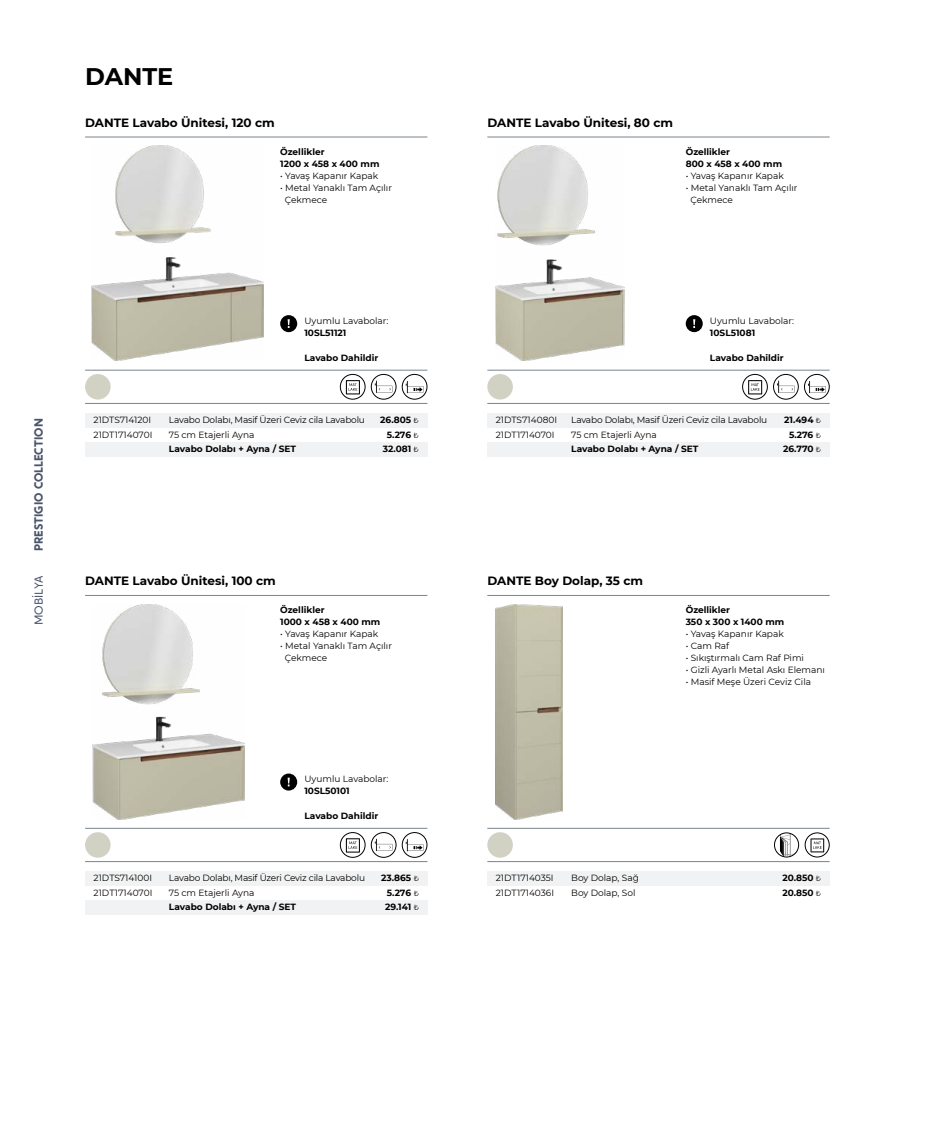
<style>
.page{position:relative;width:936px;height:1127px;background:#fff}
.page>*{position:absolute;margin:0;border:0;box-sizing:border-box;transform-origin:0 0}
.t1{font:700 24px "Montserrat";color:#000}
.t2{font:700 12px "Montserrat";color:#000}
.t3{font:700 12px "Crossten";color:#4b556b}
.t4{font:11.7px "Crossten";color:#4b556b}
.t5{font:9px/12px "Montserrat";color:#000}
.t6{font:700 9px/12px "Montserrat";color:#000}
.t7{font:9px "Montserrat";letter-spacing:-.02em;color:#000}
.s1{font-weight:400;font-size:7.5px}
</style>
<div class="page">
<hr style="left:85px;top:137px;width:342px;height:1px;background:#79848b">
<hr style="left:85px;top:595px;width:342px;height:1px;background:#79848b">
<hr style="left:85px;top:370px;width:342px;height:1px;background:#79848b">
<hr style="left:85px;top:403px;width:342px;height:1px;background:#79848b">
<hr style="left:487px;top:370px;width:342px;height:1px;background:#79848b">
<hr style="left:487px;top:403px;width:342px;height:1px;background:#79848b">
<hr style="left:85px;top:828px;width:342px;height:1px;background:#79848b">
<hr style="left:85px;top:861px;width:342px;height:1px;background:#79848b">
<hr style="left:487px;top:828px;width:342px;height:1px;background:#79848b">
<hr style="left:487px;top:861px;width:342px;height:1px;background:#79848b">
<hr style="left:487px;top:137px;width:342px;height:1px;background:#79848b">
<hr style="left:487px;top:595px;width:342px;height:1px;background:#79848b">
<div style="left:280px;top:315px;width:17px;height:17px;background:#000;border-radius:50%"></div>
<svg style="left:287px;top:319px;width:3px;height:9px"></svg>
<div style="left:685px;top:315px;width:17px;height:17px;background:#000;border-radius:50%"></div>
<svg style="left:693px;top:319px;width:2px;height:9px"></svg>
<div style="left:280px;top:773px;width:17px;height:17px;background:#000;border-radius:50%"></div>
<svg style="left:287px;top:778px;width:3px;height:8px"></svg>
<img style="left:91px;top:146px;width:173px;height:215px">
<img style="left:93px;top:604px;width:151px;height:215px">
<img style="left:496px;top:146px;width:128px;height:215px">
<img style="left:496px;top:604px;width:67px;height:215px">
<div style="left:487px;top:832px;width:26px;height:26px;background:#d1d2c4;border-radius:50%"></div>
<div style="left:487px;top:374px;width:26px;height:25px;background:#d1d2c4;border-radius:50%"></div>
<div style="left:85px;top:374px;width:26px;height:25px;background:#d1d2c4;border-radius:50%"></div>
<div style="left:85px;top:832px;width:26px;height:26px;background:#d1d2c4;border-radius:50%"></div>
<div style="left:85px;top:413px;width:342px;height:15px;background:#f1f2f3"></div>
<div style="left:85px;top:871px;width:342px;height:15px;background:#f1f2f3"></div>
<div style="left:487px;top:871px;width:342px;height:15px;background:#f1f2f3"></div>
<div style="left:487px;top:413px;width:342px;height:15px;background:#f1f2f3"></div>
<div style="left:85px;top:442px;width:342px;height:15px;background:#f1f2f3"></div>
<div style="left:85px;top:900px;width:342px;height:15px;background:#f1f2f3"></div>
<div style="left:487px;top:442px;width:342px;height:15px;background:#f1f2f3"></div>
<div style="left:371px;top:374px;width:25px;height:25px;border:1px solid #000;border-radius:50%"></div>
<svg style="left:375px;top:381px;width:17px;height:12px"></svg>
<div style="left:402px;top:374px;width:25px;height:25px;border:1px solid #000;border-radius:50%"></div>
<svg style="left:406px;top:381px;width:17px;height:12px"></svg>
<div style="left:340px;top:374px;width:25px;height:25px;border:1px solid #000;border-radius:50%"></div>
<svg style="left:346px;top:380px;width:14px;height:14px"></svg>
<div style="left:371px;top:832px;width:25px;height:26px;border:1px solid #000;border-radius:50%"></div>
<svg style="left:375px;top:839px;width:17px;height:12px"></svg>
<div style="left:402px;top:832px;width:25px;height:26px;border:1px solid #000;border-radius:50%"></div>
<svg style="left:406px;top:839px;width:17px;height:12px"></svg>
<div style="left:340px;top:832px;width:25px;height:26px;border:1px solid #000;border-radius:50%"></div>
<svg style="left:346px;top:838px;width:14px;height:14px"></svg>
<div style="left:773px;top:374px;width:25px;height:25px;border:1px solid #000;border-radius:50%"></div>
<svg style="left:777px;top:381px;width:17px;height:12px"></svg>
<div style="left:804px;top:374px;width:25px;height:25px;border:1px solid #000;border-radius:50%"></div>
<svg style="left:808px;top:381px;width:17px;height:12px"></svg>
<div style="left:742px;top:374px;width:25px;height:25px;border:1px solid #000;border-radius:50%"></div>
<svg style="left:748px;top:380px;width:14px;height:14px"></svg>
<div style="left:774px;top:832px;width:25px;height:25px;border:1px solid #000;border-radius:50%"></div>
<svg style="left:780px;top:833px;width:16px;height:23px"></svg>
<div style="left:804px;top:832px;width:25px;height:25px;border:1px solid #000;border-radius:50%"></div>
<svg style="left:810px;top:838px;width:14px;height:14px"></svg>
<h1 class="t1" style="left:85px;top:59px;width:90px">DANTE</h1>
<h2 class="t2" style="left:85px;top:114px;width:191px">DANTE Lavabo Ünitesi, 120 cm</h2>
<p class="t6" style="left:280px;top:145px;width:101px">Özellikler<br>1200 x 458 x 400 mm</p>
<p class="t5" style="left:280px;top:169px;width:99px">• Yavaş Kapanır Kapak</p>
<p class="t5" style="left:285px;top:181px;width:108px;text-indent:-5px">• Metal Yanaklı Tam Açılır<br>Çekmece</p>
<h2 class="t2" style="left:487px;top:114px;width:187px">DANTE Lavabo Ünitesi, 80 cm</h2>
<p class="t6" style="left:685px;top:145px;width:98px">Özellikler<br>800 x 458 x 400 mm</p>
<p class="t5" style="left:685px;top:169px;width:99px">• Yavaş Kapanır Kapak</p>
<p class="t5" style="left:690px;top:181px;width:108px;text-indent:-5px">• Metal Yanaklı Tam Açılır<br>Çekmece</p>
<h2 class="t3" style="left:31px;top:551px;width:134px;rotate:-90deg">PRESTIGIO COLLECTION</h2>
<p class="t4" style="left:31px;top:625px;width:51px;rotate:-90deg">MOBİLYA</p>
<p class="t5" style="left:304px;top:314px;width:86px">Uyumlu Lavabolar:</p>
<p class="t6" style="left:304px;top:326px;width:44px">10SL51121</p>
<p class="t5" style="left:710px;top:314px;width:86px">Uyumlu Lavabolar:</p>
<p class="t6" style="left:710px;top:326px;width:47px">10SL51081</p>
<p class="t6" style="left:304px;top:351px;width:75px">Lavabo Dahildir</p>
<p class="t6" style="left:710px;top:351px;width:75px">Lavabo Dahildir</p>
<p class="t5" style="left:94px;top:413px;width:59px">21DTS714120I</p>
<p class="t5" style="left:94px;top:428px;width:60px">21DT1714070I</p>
<p class="t7" style="left:169px;top:413px;width:197px">Lavabo Dolabı, Masif Üzeri Ceviz cila Lavabolu</p>
<p class="t6" style="left:380px;top:413px;width:40px">26.805 <span class="s1">₺</span></p>
<p class="t5" style="left:169px;top:428px;width:87px">75 cm Etajerli Ayna</p>
<p class="t6" style="left:387px;top:428px;width:33px">5.276 <span class="s1">₺</span></p>
<p class="t6" style="left:169px;top:443px;width:129px">Lavabo Dolabı + Ayna / SET</p>
<p class="t6" style="left:383px;top:443px;width:38px">32.081 <span class="s1">₺</span></p>
<p class="t5" style="left:496px;top:413px;width:63px">21DTS714080I</p>
<p class="t5" style="left:496px;top:428px;width:60px">21DT1714070I</p>
<p class="t7" style="left:571px;top:413px;width:197px">Lavabo Dolabı, Masif Üzeri Ceviz cila Lavabolu</p>
<p class="t5" style="left:571px;top:428px;width:87px">75 cm Etajerli Ayna</p>
<p class="t6" style="left:571px;top:443px;width:129px">Lavabo Dolabı + Ayna / SET</p>
<p class="t6" style="left:784px;top:413px;width:38px">21.494 <span class="s1">₺</span></p>
<p class="t6" style="left:789px;top:428px;width:33px">5.276 <span class="s1">₺</span></p>
<p class="t6" style="left:783px;top:443px;width:39px">26.770 <span class="s1">₺</span></p>
<h2 class="t2" style="left:85px;top:572px;width:192px">DANTE Lavabo Ünitesi, 100 cm</h2>
<p class="t6" style="left:280px;top:603px;width:102px">Özellikler<br>1000 x 458 x 400 mm</p>
<p class="t5" style="left:280px;top:627px;width:99px">• Yavaş Kapanır Kapak</p>
<p class="t5" style="left:285px;top:639px;width:108px;text-indent:-5px">• Metal Yanaklı Tam Açılır<br>Çekmece</p>
<p class="t5" style="left:304px;top:773px;width:86px">Uyumlu Lavabolar:</p>
<p class="t6" style="left:304px;top:784px;width:47px">10SL50101</p>
<p class="t6" style="left:304px;top:810px;width:75px">Lavabo Dahildir</p>
<h2 class="t2" style="left:487px;top:572px;width:157px">DANTE Boy Dolap, 35 cm</h2>
<p class="t6" style="left:685px;top:603px;width:100px">Özellikler<br>350 x 300 x 1400 mm</p>
<p class="t5" style="left:685px;top:627px;width:99px">• Yavaş Kapanır Kapak</p>
<p class="t5" style="left:685px;top:639px;width:45px">• Cam Raf</p>
<p class="t5" style="left:685px;top:651px;width:120px">• Sıkıştırmalı Cam Raf Pimi</p>
<p class="t5" style="left:685px;top:663px;width:141px">• Gizli Ayarlı Metal Askı Elemanı</p>
<p class="t5" style="left:685px;top:675px;width:127px">• Masif Meşe Üzeri Ceviz Cila</p>
<p class="t7" style="left:169px;top:872px;width:197px">Lavabo Dolabı, Masif Üzeri Ceviz cila Lavabolu</p>
<p class="t5" style="left:571px;top:871px;width:69px">Boy Dolap, Sağ</p>
<p class="t5" style="left:94px;top:871px;width:60px">21DTS714100I</p>
<p class="t5" style="left:496px;top:871px;width:59px">21DT1714035I</p>
<p class="t6" style="left:381px;top:871px;width:39px">23.865 <span class="s1">₺</span></p>
<p class="t6" style="left:782px;top:871px;width:40px">20.850 <span class="s1">₺</span></p>
<p class="t5" style="left:169px;top:886px;width:87px">75 cm Etajerli Ayna</p>
<p class="t5" style="left:571px;top:886px;width:66px">Boy Dolap, Sol</p>
<p class="t5" style="left:94px;top:886px;width:60px">21DT1714070I</p>
<p class="t5" style="left:496px;top:886px;width:60px">21DT1714036I</p>
<p class="t6" style="left:387px;top:886px;width:33px">5.276 <span class="s1">₺</span></p>
<p class="t6" style="left:782px;top:886px;width:40px">20.850 <span class="s1">₺</span></p>
<p class="t6" style="left:169px;top:901px;width:129px">Lavabo Dolabı + Ayna / SET</p>
<p class="t6" style="left:385px;top:901px;width:35px">29.141 <span class="s1">₺</span></p>
</div>
